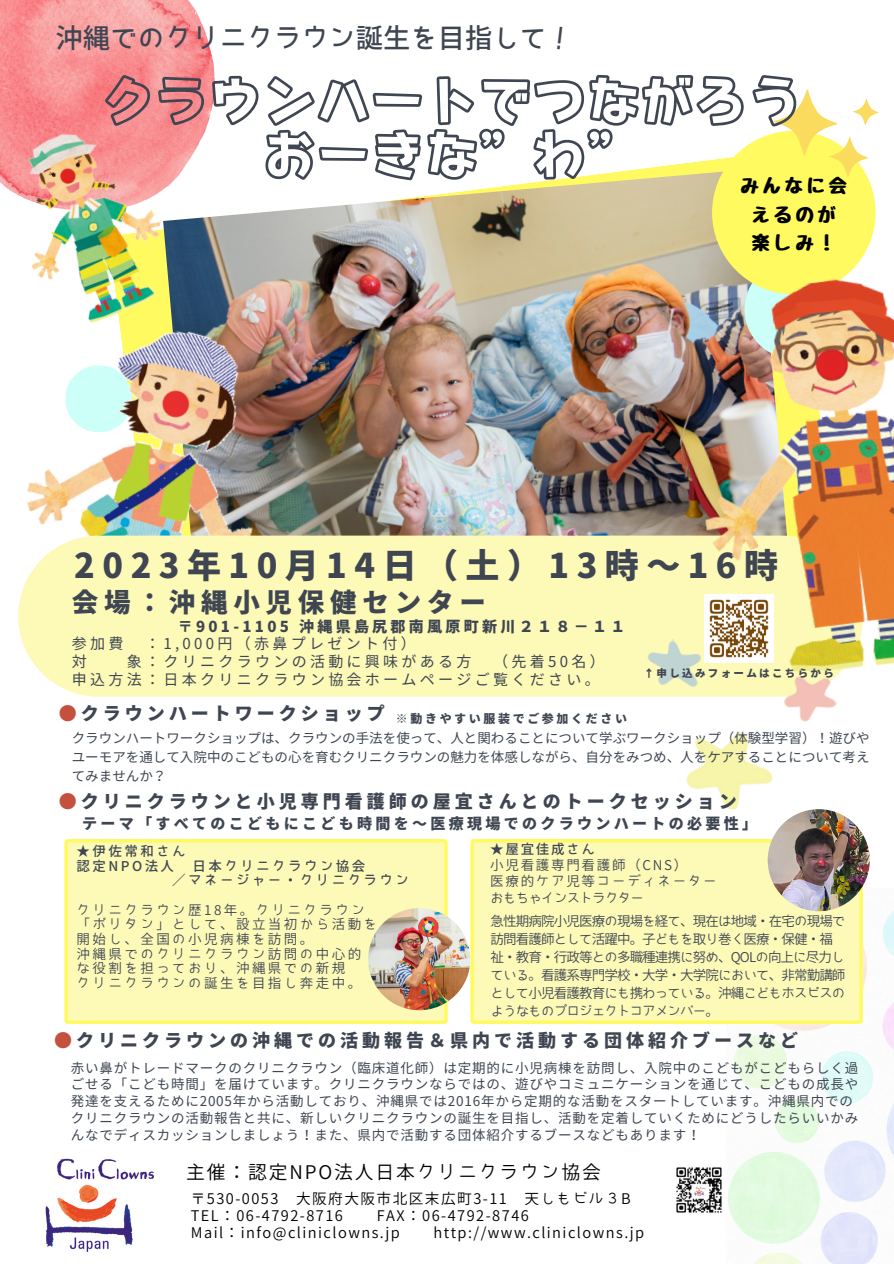
<style>
.page{position:relative;width:894px;height:1264px;background:#fff}
.page>*{position:absolute;margin:0;border:0;box-sizing:border-box;transform-origin:0 0}
.t1{font:54px "Mty Sousyoku Li Bc Jis W6";color:#3f4652}
.t2{font:900 33.9px "Noto Sans JP";letter-spacing:.22em;color:#3f4652}
.t3{font:700 27.3px "Bokutachino Gothic 2";color:#3f4652}
.t4{font:900 26.4px "Noto Sans JP";letter-spacing:.22em;color:#3f4652}
.t5{font:18.75px "Bokutachino Gothic 2";letter-spacing:.1em;color:#000}
.t6{font:900 18px "Noto Sans JP";letter-spacing:.22em;color:#3f4652}
.t7{font:18px/28.2px "Jiyucho";letter-spacing:.22em;color:#000;text-align:center}
.t8{font:15px "Noto Sans JP";letter-spacing:.22em;color:#3f4652}
.t9{font:900 15px "Noto Sans JP";letter-spacing:.22em;color:#3f4652}
.t10{font:14.7px "Bokutachino Gothic 2";letter-spacing:.1em;color:#000}
.t11{font:13.5px/17px "Noto Sans JP";letter-spacing:.06em;color:#3f4652;text-align:justify}
.t12{font:13.5px/18px "Bokutachino Gothic 2";letter-spacing:-.065em;color:#3f4652}
.t13{font:13.5px "Bokutachino Gothic 2";letter-spacing:.18em;color:#3f4652}
.t14{font:700 13.5px "Bokutachino Gothic 2";letter-spacing:.18em;color:#3f4652}
.t15{font:13.5px "Bokutachino Gothic 2";letter-spacing:.125em;color:#3f4652}
.t16{font:900 12px "Noto Sans JP";letter-spacing:.22em;color:#3f4652}
.t17{font:900 10.5px "Noto Sans JP";letter-spacing:.22em;color:#3f4652}
.s1{color:#c4513d}
.s2{font-weight:400}
</style>
<div class="page">
<img style="left:189px;top:169px;width:522px;height:366px">
<img style="left:27px;top:293px;width:287px;height:242px">
<div style="left:18px;top:535px;width:652px;height:161px;background:#fdfab8"></div>
<img style="left:670px;top:252px;width:223px;height:421px">
<img style="left:726px;top:888px;width:167px;height:375px">
<img style="left:676px;top:1167px;width:46px;height:46px">
<img style="left:45px;top:1158px;width:109px;height:94px">
<div style="left:64px;top:839px;width:383px;height:184px;background:#fdfab8"></div>
<div style="left:470px;top:839px;width:392px;height:184px;background:#fdfab8"></div>
<img style="left:368px;top:908px;width:102px;height:102px;border-radius:50%">
<img style="left:767px;top:809px;width:102px;height:102px;border-radius:50%">
<svg style="left:711px;top:89px;width:167px;height:270px"></svg>
<img style="left:637px;top:637px;width:203px;height:179px">
<img style="left:704px;top:594px;width:68px;height:69px">
<img style="left:0;top:0;width:215px;height:211px">
<img style="left:0;top:110px;width:189px;height:229px">
<p class="t3" style="left:55px;top:24px;width:520px">沖縄でのクリニクラウン誕生を目指して！</p>
<p class="t1" style="left:100px;top:74px;width:703px">クラウンハートでつながろう</p>
<p class="t1" style="left:262px;top:128px;width:379px">おーきな”わ”</p>
<p class="t7" style="left:740px;top:172px;width:107px">みんなに会えるのが</p>
<p class="t7" style="left:751px;top:228px;width:85px">楽しみ！</p>
<p class="t2" style="left:74px;top:538px;width:705px">2023年10月 14日（土）13時～16時</p>
<p class="t4" style="left:72px;top:581px;width:415px">会場：沖縄小児保健センター</p>
<p class="t8" style="left:72px;top:631px;width:53px">参加費</p>
<p class="t8" style="left:145px;top:631px;width:272px">：1,000円（赤鼻プレゼント付）</p>
<p class="t8" style="left:72px;top:649px;width:17px">対</p>
<p class="t8" style="left:127px;top:649px;width:345px">象：クリニクラウンの活動に興味がある方</p>
<p class="t8" style="left:493px;top:649px;width:113px">（先着50名）</p>
<p class="t8" style="left:72px;top:667px;width:529px">申込方法：日本クリニクラウン協会ホームページご覧ください。</p>
<p class="t9" style="left:178px;top:614px;width:449px">〒901-1105 沖縄県島尻郡南風原町新川２１８−１１</p>
<p class="t6" style="left:59px;top:699px;width:327px"><span class="s1">●</span>クラウンハートワークショップ</p>
<p class="t16" style="left:395px;top:709px;width:233px">※動きやすい服装でご参加ください</p>
<p class="t17" style="left:643px;top:664px;width:192px">↑申し込みフォームはこちらから</p>
<p class="t11" style="left:72px;top:727px;width:799px;line-height:19.2px">クラウンハートワークショップは、クラウンの手法を使って、人と関わることについて学ぶワークショップ（体験型学習）！遊びやユーモアを通して入院中のこどもの心を育むクリニクラウンの魅力を体感しながら、自分をみつめ、人をケアすることについて考えてみませんか？</p>
<p class="t6" style="left:59px;top:787px;width:679px"><span class="s1">●</span>クリニクラウンと小児専門看護師の屋宜さんとのトークセッション</p>
<p class="t9" style="left:82px;top:811px;width:676px">テーマ「すべてのこどもにこども時間を～医療現場でのクラウンハートの必要性」</p>
<p class="t14" style="left:77px;top:844px;width:111px"><span class="s2">★</span>伊佐常和さん</p>
<p class="t14" style="left:77px;top:858px;width:98px">認定NPO法人</p>
<p class="t14" style="left:192px;top:858px;width:174px">日本クリニクラウン協会</p>
<p class="t14" style="left:172px;top:873px;width:238px">／マネージャー・クリニクラウン</p>
<p class="t13" style="left:77px;top:902px;width:290px">クリニクラウン歴18年。クリニクラウン</p>
<p class="t13" style="left:77px;top:917px;width:302px">「ポリタン」として、設立当初から活動を</p>
<p class="t13" style="left:77px;top:932px;width:238px">開始し、全国の小児病棟を訪問。</p>
<p class="t13" style="left:77px;top:946px;width:286px">沖縄県でのクリニクラウン訪問の中心的</p>
<p class="t13" style="left:77px;top:961px;width:270px">な役割を担っており、沖縄県での新規</p>
<p class="t13" style="left:77px;top:976px;width:286px">クリニクラウンの誕生を目指し奔走中。</p>
<p class="t14" style="left:490px;top:842px;width:106px">★屋宜佳成さん</p>
<p class="t15" style="left:490px;top:858px;width:198px">小児看護専門看護師（CNS）</p>
<p class="t15" style="left:490px;top:874px;width:228px">医療的ケア児等コーディネーター</p>
<p class="t12" style="left:490px;top:888px;width:155px">おもちゃインストラクター</p>
<p class="t12" style="left:490px;top:912px;width:356px">急性期病院小児医療の現場を経て、現在は地域・在宅の現場で訪問看護師として活躍中。子どもを取り巻く医療・保健・福祉・教育・行政等との多職種連携に努め、QOLの向上に尽力している。看護系専門学校・大学・大学院において、非常勤講師として小児看護教育にも携わっている。沖縄こどもホスピスのようなものプロジェクトコアメンバー。</p>
<p class="t6" style="left:54px;top:1026px;width:745px"><span class="s1">●</span>クリニクラウンの沖縄での活動報告＆県内で活動する団体紹介ブースなど</p>
<p class="t11" style="left:71px;top:1058px;width:788px;text-align:left">赤い鼻がトレードマークのクリニクラウン（臨床道化師）は定期的に小児病棟を訪問し、入院中のこどもがこどもらしく過ごせる「こども時間」を届けています。クリニクラウンならではの、遊びやコミュニケーションを通じて、こどもの成長や発達を支えるために2005年から活動しており、沖縄県では2016年から定期的な活動をスタートしています。沖縄県内でのクリニクラウンの活動報告と共に、新しいクリニクラウンの誕生を目指し、活動を定着していくためにどうしたらいいかみんなでディスカッションしましょう！また、県内で活動する団体紹介するブースなどもあります！</p>
<p class="t5" style="left:186px;top:1162px;width:416px">主催：認定NPO法人日本クリニクラウン協会</p>
<p class="t10" style="left:191px;top:1191px;width:441px">〒530-0053 大阪府大阪市北区末広町3-11 天しもビル３B</p>
<p class="t10" style="left:191px;top:1208px;width:154px">TEL：06-4792-8716</p>
<p class="t10" style="left:376px;top:1208px;width:154px">FAX：06-4792-8746</p>
<p class="t10" style="left:191px;top:1224px;width:210px">Mail：info@cliniclowns.jp</p>
<p class="t10" style="left:433px;top:1224px;width:212px">http://www.cliniclowns.jp</p>
</div>
